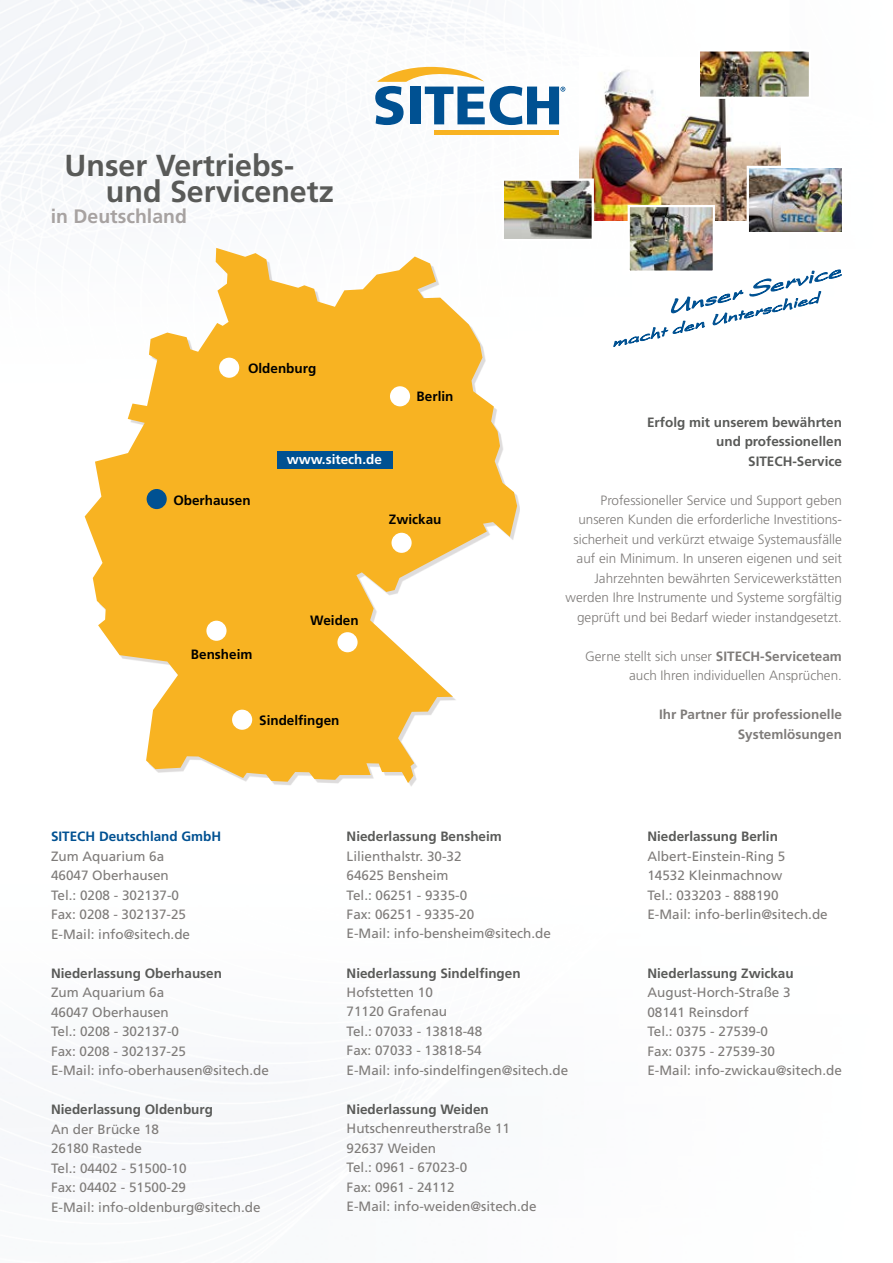
<style>
.page{position:relative;width:893px;height:1263px;background:#fff}
.page>*{position:absolute;margin:0;border:0;box-sizing:border-box;transform-origin:0 0}
.t1{font:700 30.3px/26.7px "Frutiger";color:#595a58}
.t2{font:700 19.5px "Frutiger";color:#a7a2a1}
.t3{font:13.5px/19.5px "Frutiger";color:#7e7b79}
.t4{font:300 13.5px/19.5px "Frutiger";color:#7e7b79;text-align:right}
.t5{font:700 13.5px/19.5px "Frutiger";color:#595a58;text-align:right}
.t6{font:700 13.5px "Frutiger";color:#000}
.t7{font:700 13.5px/19.5px "Frutiger";color:#7e7b79;text-align:right}
.t8{font:700 13.5px "Frutiger";color:#005192}
.t9{font:700 13.5px "Frutiger";color:#fff}
.s1{font-weight:700}
</style>
<div class="page">
<img style="left:0;top:0;width:781px;height:1102px">
<img style="left:580px;top:57px;width:200px;height:164px">
<img style="left:697px;top:48px;width:112px;height:52px">
<img style="left:505px;top:181px;width:86px;height:57px">
<div style="left:502px;top:178px;width:92px;height:63px;border:2px solid #fff"></div>
<img style="left:613px;top:165px;width:229px;height:237px">
<hr style="left:434px;top:130px;width:125px;height:4px;background:#f8b322">
<svg style="left:375px;top:67px;width:190px;height:58px"></svg>
<svg style="left:85px;top:248px;width:432px;height:535px;fill:#f8b322"></svg>
<div style="left:219px;top:358px;width:20px;height:20px;background:#fff;border-radius:50%"></div>
<div style="left:232px;top:710px;width:20px;height:20px;background:#fff;border-radius:50%"></div>
<div style="left:337px;top:632px;width:21px;height:20px;background:#fff;border-radius:50%"></div>
<div style="left:391px;top:533px;width:21px;height:20px;background:#fff;border-radius:50%"></div>
<div style="left:277px;top:451px;width:115px;height:17px;background:#005192"></div>
<div style="left:147px;top:489px;width:20px;height:20px;background:#005192;border-radius:50%"></div>
<div style="left:390px;top:386px;width:20px;height:20px;background:#fff;border-radius:50%"></div>
<div style="left:206px;top:621px;width:21px;height:20px;background:#fff;border-radius:50%"></div>
<h1 class="t1" style="left:106px;top:152px;width:229px;text-indent:-41px">Unser Vertriebs&shy;und Servicenetz</h1>
<h2 class="t2" style="left:51px;top:205px;width:138px">in Deutschland</h2>
<p class="t6" style="left:248px;top:361px;width:70px">Oldenburg</p>
<p class="t6" style="left:173px;top:492px;width:79px">Oberhausen</p>
<p class="t9" style="left:287px;top:451px;width:97px">www.sitech.de</p>
<p class="t6" style="left:417px;top:388px;width:38px">Berlin</p>
<p class="t6" style="left:389px;top:511px;width:54px">Zwickau</p>
<p class="t6" style="left:191px;top:646px;width:63px">Bensheim</p>
<p class="t6" style="left:310px;top:613px;width:50px">Weiden</p>
<p class="t6" style="left:259px;top:713px;width:82px">Sindelfingen</p>
<p class="t5" style="left:647px;top:412px;width:196px">Erfolg mit unserem bewährten und professionellen<br>SITECH-Service</p>
<p class="t4" style="left:566px;top:491px;width:278px">Professioneller Service und Support geben unseren Kunden die erforderliche Investitions&shy;sicherheit und verkürzt etwaige Systemausfälle auf ein Minimum. In unseren eigenen und seit Jahrzehnten bewährten Servicewerkstätten werden Ihre Instrumente und Systeme sorgfältig geprüft und bei Bedarf wieder instandgesetzt.</p>
<p class="t4" style="left:585px;top:647px;width:258px">Gerne stellt sich unser <span class="s1">SITECH-Serviceteam </span>auch Ihren individuellen Ansprüchen.</p>
<p class="t7" style="left:659px;top:705px;width:184px">Ihr Partner für professionelle<br>Systemlösungen</p>
<p class="t8" style="left:51px;top:828px;width:172px">SITECH Deutschland GmbH</p>
<p class="t3" style="left:51px;top:846px;width:141px">Zum Aquarium 6a<br>46047 Oberhausen<br>Tel.: 0208 - 302137-0<br>Fax: 0208 - 302137-25<br>E-Mail: info@sitech.de</p>
<p class="t5" style="left:51px;top:963px;width:173px">Niederlassung Oberhausen</p>
<p class="t3" style="left:51px;top:983px;width:219px">Zum Aquarium 6a<br>46047 Oberhausen<br>Tel.: 0208 - 302137-0<br>Fax: 0208 - 302137-25<br>E-Mail: info-oberhausen@sitech.de</p>
<p class="t5" style="left:51px;top:1100px;width:164px">Niederlassung Oldenburg</p>
<p class="t3" style="left:51px;top:1119px;width:211px">An der Brücke 18<br>26180 Rastede<br>Tel.: 04402 - 51500-10<br>Fax: 04402 - 51500-29<br>E-Mail: info-oldenburg@sitech.de</p>
<p class="t5" style="left:347px;top:827px;width:157px">Niederlassung Bensheim</p>
<p class="t3" style="left:347px;top:846px;width:206px">Lilienthalstr. 30-32<br>64625 Bensheim<br>Tel.: 06251 - 9335-0<br>Fax: 06251 - 9335-20<br>E-Mail: info-bensheim@sitech.de</p>
<p class="t5" style="left:347px;top:963px;width:176px">Niederlassung Sindelfingen</p>
<p class="t3" style="left:347px;top:982px;width:223px">Hofstetten 10<br>71120 Grafenau<br>Tel.: 07033 - 13818-48<br>Fax: 07033 - 13818-54<br>E-Mail: info-sindelfingen@sitech.de</p>
<p class="t5" style="left:347px;top:1099px;width:144px">Niederlassung Weiden</p>
<p class="t3" style="left:347px;top:1119px;width:192px">Hutschenreutherstraße 11<br>92637 Weiden<br>Tel.: 0961 - 67023-0<br>Fax: 0961 - 24112<br>E-Mail: info-weiden@sitech.de</p>
<p class="t5" style="left:647px;top:827px;width:132px">Niederlassung Berlin</p>
<p class="t3" style="left:647px;top:846px;width:182px">Albert-Einstein-Ring 5<br>14532 Kleinmachnow<br>Tel.: 033203 - 888190<br>E-Mail: info-berlin@sitech.de</p>
<p class="t5" style="left:647px;top:963px;width:148px">Niederlassung Zwickau</p>
<p class="t3" style="left:647px;top:983px;width:196px">August-Horch-Straße 3<br>08141 Reinsdorf<br>Tel.: 0375 - 27539-0<br>Fax: 0375 - 27539-30<br>E-Mail: info-zwickau@sitech.de</p>
</div>
